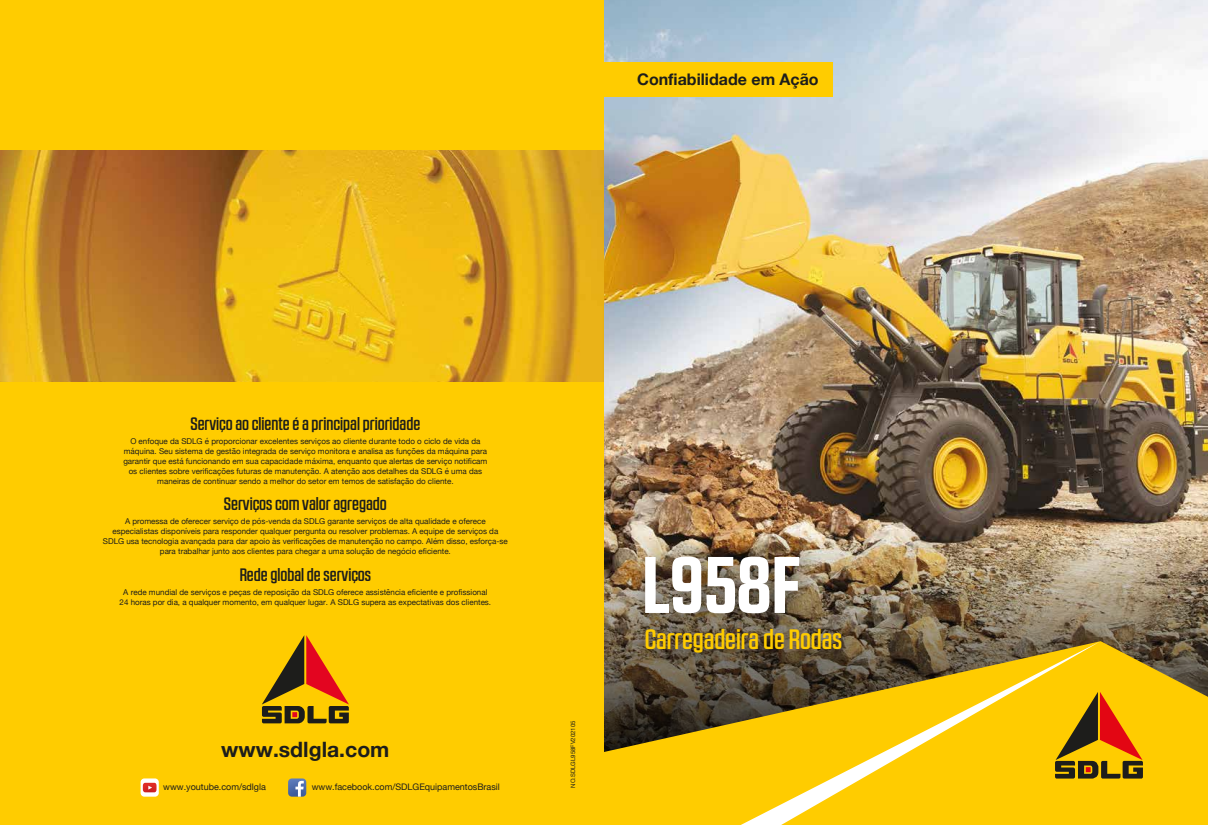
<style>
.page{position:relative;width:1208px;height:825px;background:#fff}
.page>*{position:absolute;margin:0;border:0;box-sizing:border-box;transform-origin:0 0}
.t1{font:700 80px "RB No 2.1 a";letter-spacing:.02em;color:#fff}
.t2{font:500 28px "RB No 2.1 a";color:#fc0}
.t3{font:700 21.2px "Helvetica Neue";color:#1d1d1b}
.t4{font:500 18px "RB No 2.1 a";color:#1d1d1b}
.t5{font:700 16px "Helvetica Neue";color:#1d1d1b}
.t6{font:9px "Helvetica Neue";color:#1d1d1b}
.t7{font:8px/10px "Helvetica Neue";color:#1d1d1b;text-align:center}
.t8{font:6px "Helvetica Neue";color:#1d1d1b}
</style>
<div class="page">
<img style="left:604px;top:0;width:604px;height:530px">
<img style="left:604px;top:530px;width:604px;height:111px">
<div style="left:604px;top:62px;width:228px;height:34px;background:#fc0"></div>
<svg style="left:604px;top:641px;width:604px;height:184px;background:#c69f0d"></svg>
<svg style="left:1100px;top:692px;width:43px;height:86px;background:#dc8008"></svg>
<svg style="left:724px;top:641px;width:376px;height:184px;background:#deb618"></svg>
<img style="left:620px;top:522px;width:210px;height:138px">
<img style="left:622px;top:603px;width:248px;height:81px">
<div style="left:0;top:0;width:604px;height:825px;background:#fc0"></div>
<img style="left:0;top:150px;width:604px;height:231px">
<svg style="left:262px;top:635px;width:87px;height:88px"></svg>
<svg style="left:141px;top:778px;width:18px;height:19px"></svg>
<svg style="left:143px;top:783px;width:13px;height:9px"></svg>
<svg style="left:288px;top:778px;width:18px;height:19px"></svg>
<h3 class="t5" style="left:637px;top:67px;width:183px">Confiabilidade em Ação</h3>
<h3 class="t4" style="left:190px;top:413px;width:231px">Serviço ao cliente é a principal prioridade</h3>
<p class="t7" style="left:123px;top:436px;width:365px">O enfoque da SDLG é proporcionar excelentes serviços ao cliente durante todo o ciclo de vida da máquina. Seu sistema de gestão integrada de serviço monitora e analisa as funções da máquina para garantir que está funcionando em sua capacidade máxima, enquanto que alertas de serviço notificam os clientes sobre verificações futuras de manutenção. A atenção aos detalhes da SDLG é uma das maneiras de continuar sendo a melhor do setor em temos de satisfação do cliente.</p>
<h3 class="t4" style="left:224px;top:494px;width:164px">Serviços com valor agregado</h3>
<p class="t7" style="left:103px;top:517px;width:406px">A promessa de oferecer serviço de pós-venda da SDLG garante serviços de alta qualidade e oferece especialistas disponíveis para responder qualquer pergunta ou resolver problemas. A equipe de serviços da SDLG usa tecnologia avançada para dar apoio às verificações de manutenção no campo. Além disso, esforça-se para trabalhar junto aos clientes para chegar a uma solução de negócio eficiente.</p>
<h3 class="t4" style="left:240px;top:564px;width:133px">Rede global de serviços</h3>
<p class="t7" style="left:120px;top:587px;width:373px">A rede mundial de serviços e peças de reposição da SDLG oferece assistência eficiente e profissional<br>24 horas por dia, a qualquer momento, em qualquer lugar. A SDLG supera as expectativas dos clientes.</p>
<h3 class="t3" style="left:221px;top:732px;width:170px">www.sdlgla.com</h3>
<p class="t6" style="left:163px;top:780px;width:104px">www.youtube.com/sdlgla</p>
<p class="t6" style="left:312px;top:780px;width:190px">www.facebook.com/SDLGEquipamentosBrasil</p>
<p class="t8" style="left:568px;top:788px;width:69px;rotate:-90deg">NO.SDLGL958FV202105</p>
<h1 class="t1" style="left:642px;top:538px;width:159px">L958F</h1>
<h2 class="t2" style="left:645px;top:623px;width:199px">Carregadeira de Rodas</h2>
</div>
